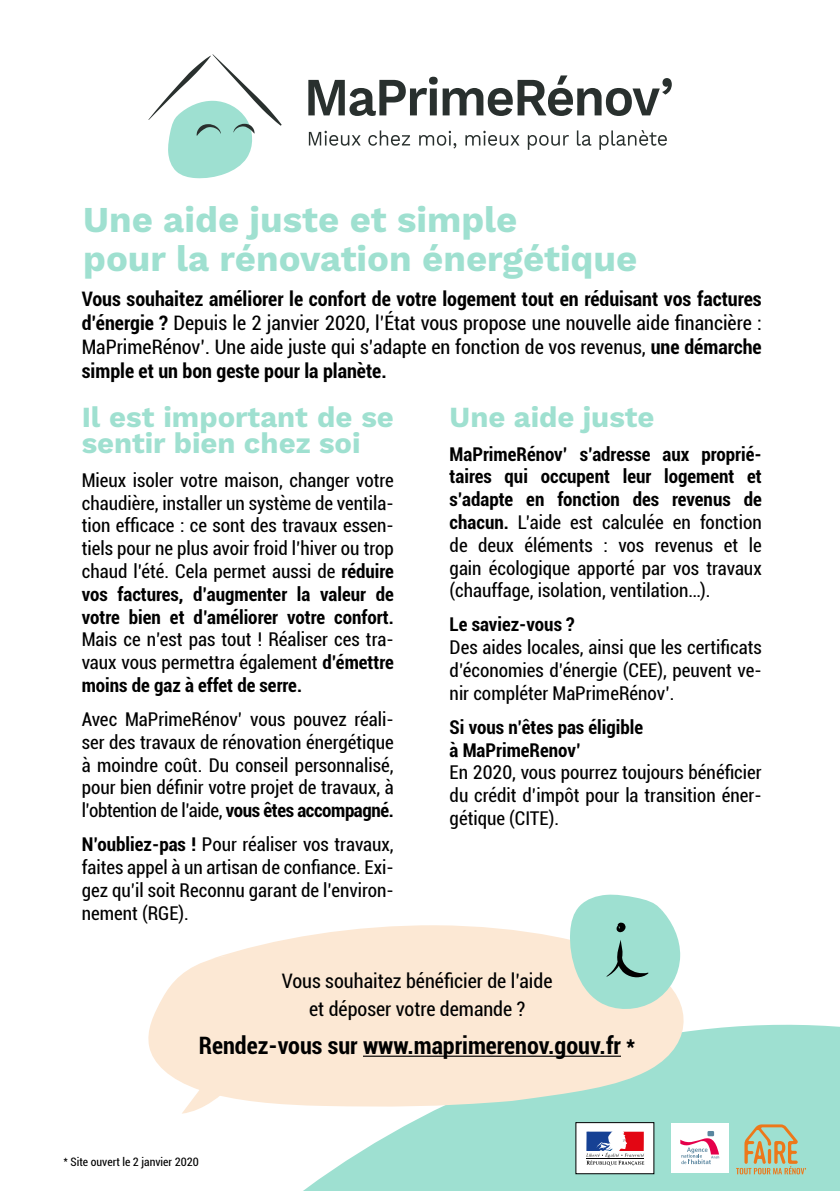
<style>
.page{position:relative;width:840px;height:1191px;background:#fff}
.page>*{position:absolute;margin:0;border:0;box-sizing:border-box;transform-origin:0 0}
.t1{font:700 36.4px/39.4px "Work Sans";color:#9fe0d0}
.t2{font:700 29.2px/26.2px "Work Sans";color:#9fe0d0}
.t3{font:700 condensed 24px "Roboto";color:#000}
.t4{font:700 condensed 20px/24px "Roboto";color:#000;text-align:justify}
.t5{font:condensed 20px/28.8px "Roboto";color:#000;text-align:center}
.t6{font:condensed 19px/22.8px "Roboto";color:#000;text-align:justify}
.t7{font:700 condensed 19px/22.8px "Roboto";color:#000}
.t8{font:condensed 11.6px "Roboto";color:#000}
.s1{font-weight:400}
.s2{font-weight:700}
</style>
<div class="page">
<svg style="left:182px;top:1024px;width:657px;height:167px;fill:#9ee0d1"></svg>
<svg style="left:308px;top:75px;width:363px;height:41px"></svg>
<svg style="left:309px;top:131px;width:51px;height:15px"></svg>
<svg style="left:368px;top:130px;width:42px;height:16px"></svg>
<svg style="left:419px;top:131px;width:37px;height:17px"></svg>
<svg style="left:465px;top:131px;width:54px;height:15px"></svg>
<svg style="left:527px;top:135px;width:41px;height:15px"></svg>
<svg style="left:576px;top:130px;width:15px;height:16px"></svg>
<svg style="left:599px;top:130px;width:67px;height:20px"></svg>
<svg style="left:148px;top:54px;width:133px;height:125px"></svg>
<div style="left:670px;top:1123px;width:58px;height:49px;background:#fff"></div>
<svg style="left:680px;top:1122px;width:38px;height:42px"></svg>
<svg style="left:575px;top:1122px;width:79px;height:52px"></svg>
<svg style="left:735px;top:1124px;width:70px;height:50px"></svg>
<svg style="left:148px;top:925px;width:548px;height:182px;fill:#fce8d4"></svg>
<hr style="left:363px;top:1055px;width:257px;height:1px;background:#000">
<svg style="left:181px;top:1072px;width:44px;height:41px"></svg>
<svg style="left:569px;top:894px;width:111px;height:117px"></svg>
<h1 class="t1" style="left:83px;top:201px;width:555px">Une aide juste et simple<br>pour la rénovation énergétique</h1>
<p class="t4" style="left:82px;top:286px;width:681px">Vous souhaitez améliorer le confort de votre logement tout en réduisant vos factures d’énergie ? <span class="s1">Depuis le 2 janvier 2020, l’État vous propose une nouvelle aide financière :<br>MaPrimeRénov’. Une aide juste qui s’adapte en fonction de vos revenus,</span> une démarche simple et un bon geste pour la planète.</p>
<h2 class="t2" style="left:82px;top:405px;width:313px">Il est important de se sentir bien chez soi</h2>
<p class="t6" style="left:82px;top:468px;width:313px">Mieux isoler votre maison, changer votre chaudière, installer un système de ventila&shy;tion efficace : ce sont des travaux essen&shy;tiels pour ne plus avoir froid l’hiver ou trop chaud l’été. Cela permet aussi de <span class="s2">réduire vos factures, d’augmenter la valeur de votre bien et d’améliorer votre confort.</span></p>
<p class="t6" style="left:82px;top:627px;width:313px">Mais ce n’est pas tout ! Réaliser ces tra&shy;vaux vous permettra également <span class="s2">d’émettre moins de gaz à effet de serre.</span></p>
<p class="t6" style="left:82px;top:707px;width:313px">Avec MaPrimeRénov’ vous pouvez réali&shy;ser des travaux de rénovation énergétique à moindre coût. Du conseil personnalisé, pour bien définir votre projet de travaux, à l’obtention de l’aide, <span class="s2">vous êtes accompagné.</span></p>
<p class="t6" style="left:82px;top:832px;width:313px"><span class="s2">N’oubliez-pas !</span> Pour réaliser vos travaux, faites appel à un artisan de confiance. Exi&shy;gez qu’il soit Reconnu garant de l’environ&shy;nement (RGE).</p>
<h2 class="t2" style="left:449px;top:405px;width:206px">Une aide juste</h2>
<p class="t6" style="left:449px;top:442px;width:313px"><span class="s2">MaPrimeRénov’ s’adresse aux proprié&shy;taires qui occupent leur logement et s’adapte en fonction des revenus de chacun.</span> L’aide est calculée en fonction de deux éléments : vos revenus et le gain écologique apporté par vos travaux (chauffage, isolation, ventilation…).</p>
<p class="t7" style="left:449px;top:612px;width:126px">Le saviez-vous ?</p>
<p class="t6" style="left:449px;top:635px;width:313px">Des aides locales, ainsi que les certificats d’économies d’énergie (CEE), peuvent ve&shy;nir compléter MaPrimeRénov’.</p>
<p class="t7" style="left:449px;top:715px;width:195px">Si vous n’êtes pas éligible à MaPrimeRenov’</p>
<p class="t6" style="left:449px;top:760px;width:313px">En 2020, vous pourrez toujours bénéficier du crédit d’impôt pour la transition éner&shy;gétique (CITE).</p>
<p class="t5" style="left:282px;top:965px;width:272px">Vous souhaitez bénéficier de l’aide et déposer votre demande ?</p>
<p class="t3" style="left:199px;top:1029px;width:438px">Rendez-vous sur www.maprimerenov.gouv.fr *</p>
<p class="t8" style="left:63px;top:1154px;width:137px">* Site ouvert le 2 janvier 2020</p>
</div>
